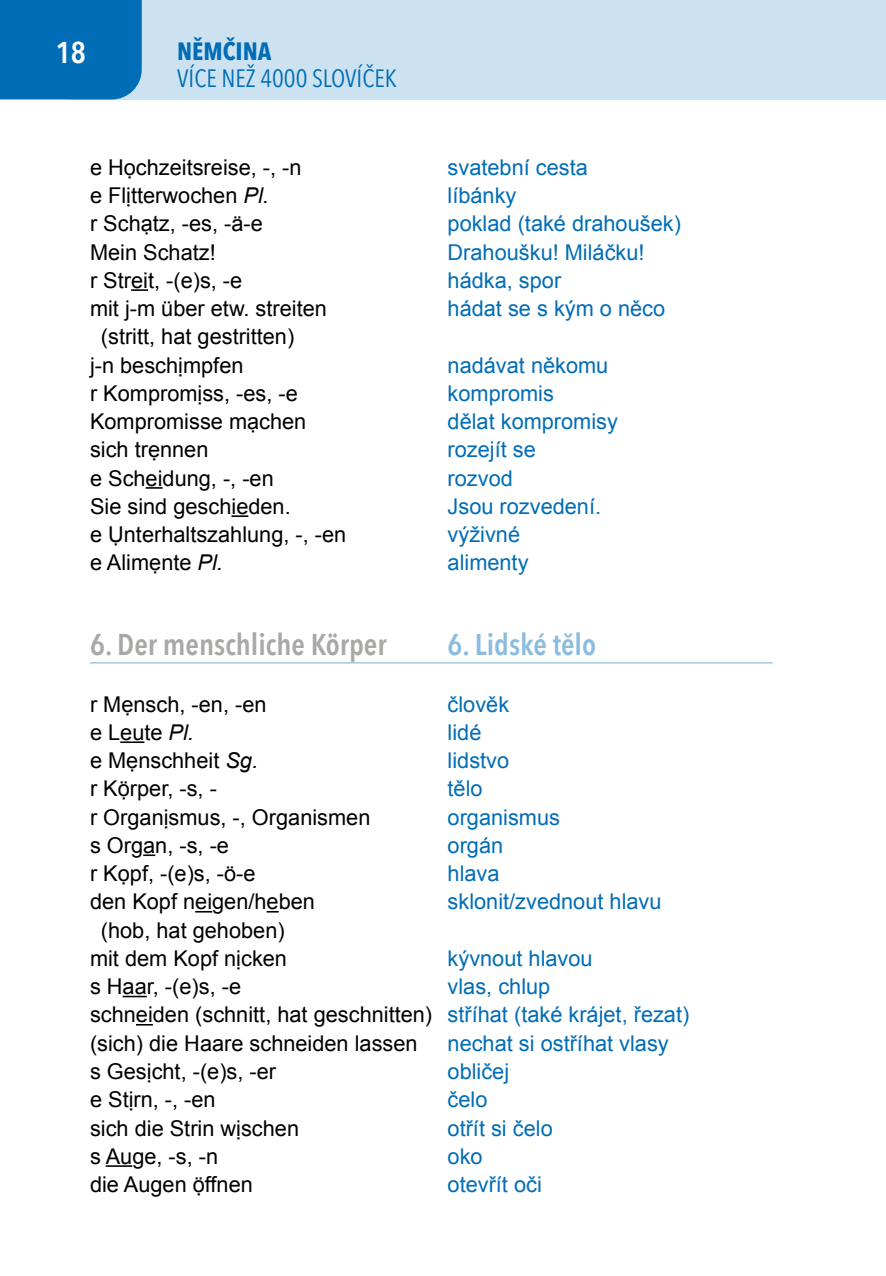
<style>
.page{position:relative;width:886px;height:1276px;background:#fff}
.page>*{position:absolute;margin:0;border:0;box-sizing:border-box;transform-origin:0 0}
.nemcina_nadpis_02{font:600 30px "Avenir Next Condensed";color:#a8a8a7}
.nemcina_nadpis_02-2{font:600 30px "Avenir Next Condensed";color:#8cbdde}
.t1{font:600 30px "Avenir Next Condensed";color:#fff}
.t2{font:25px "Avenir Next Condensed";color:#006db6}
.t3{font:700 25px "Avenir Next Condensed";color:#006db6}
.BLOK_slovica_arial_8{font:21.75px "Arial";color:#000}
.BLOK_slovica_arial_8-2{font:21.75px "Arial";color:#006db6}
.s1{font-style:italic}
.s2{color:#006db6}
</style>
<div class="page">
<div style="left:66px;top:0;width:820px;height:99px;background:#cce2f0"></div>
<div style="left:0;top:0;width:142px;height:99px;background:#006db6"></div>
<svg style="left:131px;top:289px;width:17px;height:2px"></svg>
<svg style="left:146px;top:487px;width:17px;height:2px"></svg>
<svg style="left:231px;top:515px;width:17px;height:2px"></svg>
<hr style="left:90px;top:662px;width:682px;height:1px;background:#8cbdde">
<hr style="left:120px;top:741px;width:24px;height:2px;background:#000">
<svg style="left:143px;top:854px;width:12px;height:2px"></svg>
<svg style="left:195px;top:911px;width:17px;height:1px"></svg>
<svg style="left:267px;top:911px;width:12px;height:1px"></svg>
<hr style="left:123px;top:995px;width:24px;height:2px;background:#000">
<svg style="left:136px;top:1024px;width:17px;height:1px"></svg>
<svg style="left:106px;top:1165px;width:26px;height:1px"></svg>
<h1 class="t1" style="left:56px;top:27px;width:31px">18</h1>
<p class="t3" style="left:177px;top:35px;width:96px">NĚMČINA</p>
<p class="t2" style="left:177px;top:57px;width:221px">VÍCE NEŽ 4000 SLOVÍČEK</p>
<p class="BLOK_slovica_arial_8" style="left:90px;top:153px;width:213px">e Họchzeitsreise, -, -n</p>
<p class="BLOK_slovica_arial_8-2" style="left:448px;top:153px;width:142px">svatební cesta</p>
<p class="BLOK_slovica_arial_8" style="left:90px;top:181px;width:180px">e Flịtterwochen <span class="s1">Pl.</span></p>
<p class="BLOK_slovica_arial_8-2" style="left:448px;top:181px;width:70px">líbánky</p>
<p class="BLOK_slovica_arial_8" style="left:90px;top:209px;width:174px">r Schạtz, -es, -ä-e</p>
<p class="BLOK_slovica_arial_8-2" style="left:448px;top:209px;width:235px">poklad (také drahoušek)</p>
<p class="BLOK_slovica_arial_8" style="left:90px;top:238px;width:127px">Mein Schatz!</p>
<p class="BLOK_slovica_arial_8-2" style="left:448px;top:238px;width:199px">Drahoušku! Miláčku!</p>
<p class="BLOK_slovica_arial_8" style="left:90px;top:266px;width:154px">r Streit, -(e)s, -e</p>
<p class="BLOK_slovica_arial_8-2" style="left:448px;top:266px;width:115px">hádka, spor</p>
<p class="BLOK_slovica_arial_8" style="left:90px;top:294px;width:238px">mit j-m über etw. streiten</p>
<p class="BLOK_slovica_arial_8-2" style="left:448px;top:294px;width:219px">hádat se s kým o něco</p>
<p class="BLOK_slovica_arial_8" style="left:101px;top:322px;width:195px">(stritt, hat gestritten)</p>
<p class="BLOK_slovica_arial_8" style="left:90px;top:351px;width:155px">j-n beschịmpfen</p>
<p class="BLOK_slovica_arial_8-2" style="left:448px;top:351px;width:162px">nadávat někomu</p>
<p class="BLOK_slovica_arial_8" style="left:90px;top:379px;width:209px">r Kompromịss, -es, -e</p>
<p class="BLOK_slovica_arial_8-2" style="left:448px;top:379px;width:108px">kompromis</p>
<p class="BLOK_slovica_arial_8" style="left:90px;top:407px;width:218px">Kompromisse mạchen</p>
<p class="BLOK_slovica_arial_8-2" style="left:448px;top:407px;width:172px">dělat kompromisy</p>
<p class="BLOK_slovica_arial_8" style="left:90px;top:435px;width:120px">sich trẹnnen</p>
<p class="BLOK_slovica_arial_8-2" style="left:448px;top:435px;width:90px">rozejít se</p>
<p class="BLOK_slovica_arial_8" style="left:90px;top:464px;width:185px">e Scheidung, -, -en</p>
<p class="BLOK_slovica_arial_8-2" style="left:448px;top:464px;width:67px">rozvod</p>
<p class="BLOK_slovica_arial_8" style="left:90px;top:492px;width:202px">Sie sind geschieden.</p>
<p class="BLOK_slovica_arial_8-2" style="left:448px;top:492px;width:155px">Jsou rozvedení.</p>
<p class="BLOK_slovica_arial_8" style="left:90px;top:520px;width:258px">e Ụnterhaltszahlung, -, -en</p>
<p class="BLOK_slovica_arial_8-2" style="left:448px;top:520px;width:74px">výživné</p>
<p class="BLOK_slovica_arial_8" style="left:90px;top:548px;width:134px">e Alimẹnte <span class="s1">Pl.</span></p>
<p class="BLOK_slovica_arial_8-2" style="left:448px;top:548px;width:82px">alimenty</p>
<p class="nemcina_nadpis_02" style="left:90px;top:619px;width:298px">6. Der menschliche Körper</p>
<p class="nemcina_nadpis_02-2" style="left:448px;top:619px;width:150px">6. Lidské tělo</p>
<p class="BLOK_slovica_arial_8" style="left:90px;top:690px;width:178px">r Mẹnsch, -en, -en</p>
<p class="BLOK_slovica_arial_8-2" style="left:448px;top:690px;width:63px">člověk</p>
<p class="BLOK_slovica_arial_8" style="left:90px;top:718px;width:105px">e Leute <span class="s1">Pl.</span></p>
<p class="BLOK_slovica_arial_8-2" style="left:448px;top:718px;width:35px">lidé</p>
<p class="BLOK_slovica_arial_8" style="left:90px;top:746px;width:170px">e Mẹnschheit <span class="s1">Sg.</span></p>
<p class="BLOK_slovica_arial_8-2" style="left:448px;top:746px;width:63px">lidstvo</p>
<p class="BLOK_slovica_arial_8" style="left:90px;top:774px;width:128px">r Kọ̈rper, -s, -</p>
<p class="BLOK_slovica_arial_8-2" style="left:448px;top:774px;width:37px">tělo</p>
<p class="BLOK_slovica_arial_8" style="left:90px;top:803px;width:282px">r Organịsmus, -, Organismen</p>
<p class="BLOK_slovica_arial_8-2" style="left:448px;top:803px;width:114px">organismus</p>
<p class="BLOK_slovica_arial_8" style="left:90px;top:831px;width:141px">s Organ, -s, -e</p>
<p class="BLOK_slovica_arial_8-2" style="left:448px;top:831px;width:57px">orgán</p>
<p class="BLOK_slovica_arial_8" style="left:90px;top:859px;width:167px">r Kọpf, -(e)s, -ö-e</p>
<p class="BLOK_slovica_arial_8-2" style="left:448px;top:859px;width:53px">hlava</p>
<p class="BLOK_slovica_arial_8" style="left:90px;top:887px;width:226px">den Kopf neigen/heben</p>
<p class="BLOK_slovica_arial_8-2" style="left:448px;top:887px;width:215px">sklonit/zvednout hlavu</p>
<p class="BLOK_slovica_arial_8" style="left:101px;top:916px;width:185px">(hob, hat gehoben)</p>
<p class="BLOK_slovica_arial_8" style="left:90px;top:944px;width:199px">mit dem Kopf nịcken</p>
<p class="BLOK_slovica_arial_8-2" style="left:448px;top:944px;width:147px">kývnout hlavou</p>
<p class="BLOK_slovica_arial_8" style="left:90px;top:972px;width:153px">s Haar, -(e)s, -e</p>
<p class="BLOK_slovica_arial_8-2" style="left:448px;top:972px;width:104px">vlas, chlup</p>
<p class="BLOK_slovica_arial_8" style="left:90px;top:1000px;width:601px">schneiden (schnitt, hat geschnitten) <span class="s2">stříhat (také krájet, řezat)</span></p>
<p class="BLOK_slovica_arial_8" style="left:90px;top:1029px;width:329px">(sich) die Haare schneiden lassen</p>
<p class="BLOK_slovica_arial_8-2" style="left:448px;top:1029px;width:223px">nechat si ostříhat vlasy</p>
<p class="BLOK_slovica_arial_8" style="left:90px;top:1057px;width:188px">s Gesịcht, -(e)s, -er</p>
<p class="BLOK_slovica_arial_8-2" style="left:448px;top:1057px;width:63px">obličej</p>
<p class="BLOK_slovica_arial_8" style="left:90px;top:1085px;width:127px">e Stịrn, -, -en</p>
<p class="BLOK_slovica_arial_8-2" style="left:448px;top:1085px;width:41px">čelo</p>
<p class="BLOK_slovica_arial_8" style="left:90px;top:1113px;width:211px">sich die Strin wịschen</p>
<p class="BLOK_slovica_arial_8-2" style="left:448px;top:1113px;width:107px">otřít si čelo</p>
<p class="BLOK_slovica_arial_8" style="left:90px;top:1142px;width:130px">s Auge, -s, -n</p>
<p class="BLOK_slovica_arial_8-2" style="left:448px;top:1142px;width:37px">oko</p>
<p class="BLOK_slovica_arial_8" style="left:90px;top:1170px;width:164px">die Augen ọ̈ffnen</p>
<p class="BLOK_slovica_arial_8-2" style="left:448px;top:1170px;width:96px">otevřít oči</p>
</div>
